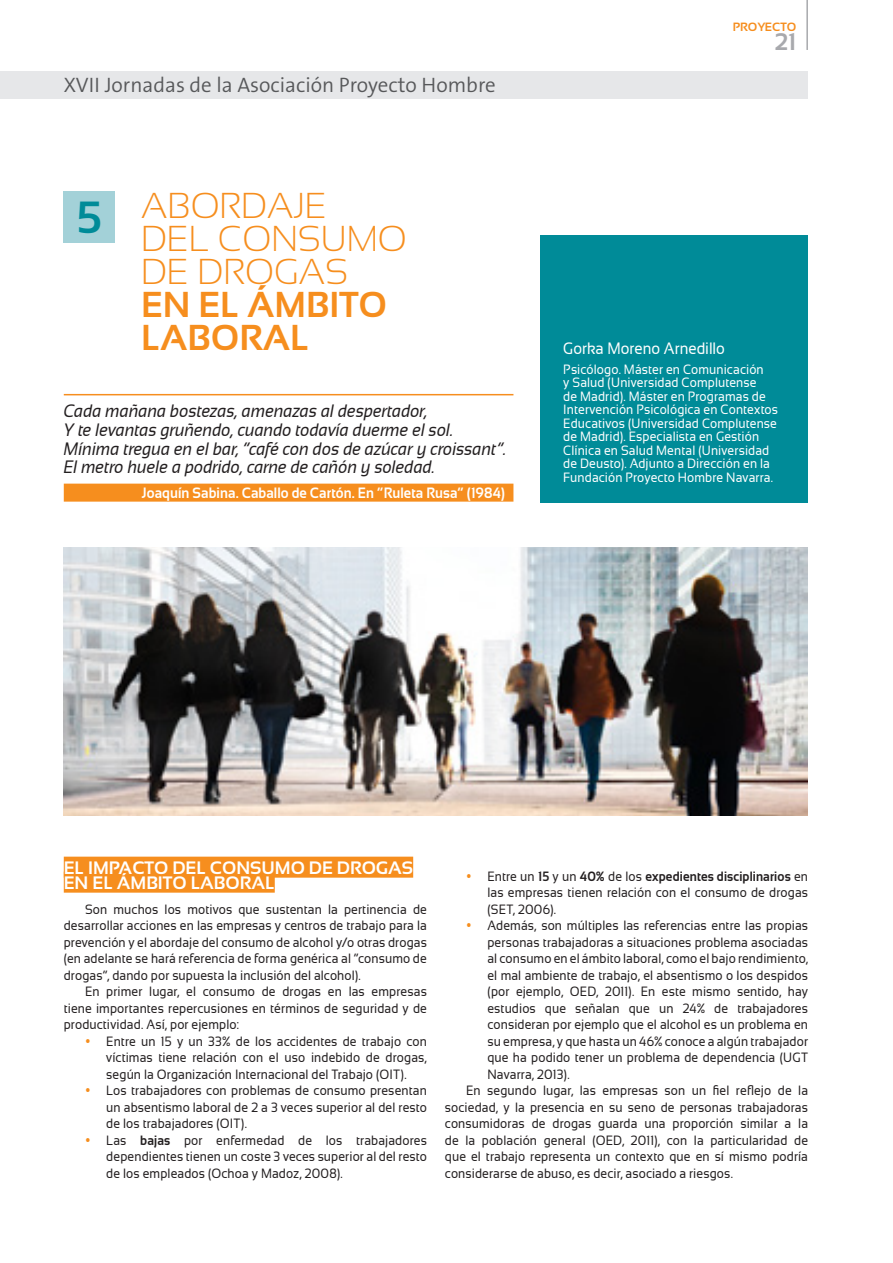
<style>
.page{position:relative;width:893px;height:1263px;background:#fff}
.page>*{position:absolute;margin:0;border:0;box-sizing:border-box;transform-origin:0 0}
.Indice_portadilla_NU{font:700 45px "Sansation";color:#008b98}
.Titular_naranja_FINO{font:300 36px/33px "Sansation";color:#f68e1e}
.Titular_naranja_BOLD{font:700 36px/33px "Sansation";color:#f68e1e}
.t1{font:700 24px "Sansation";color:#a8a9ad}
.t2{font:300 21px "The Sans B4";color:#57585a}
.Cita_1{font:italic 18px/18.9px "Sansation";color:#231f20;scale:.9 1}
._1{font:700 18px/15px "Sansation";color:#fff}
.Autor{font:16.5px "Sansation";color:#fff;scale:.9 1}
.Cita_2{font:700 15px "Sansation";letter-spacing:.005em;color:#fff;scale:.9 1}
.Texto_común{font:13.5px/16.5px "Sansation";letter-spacing:.01em;color:#231f20;text-align:justify;scale:.9 1}
.Cargo{font:13.5px/13.5px "Sansation";letter-spacing:.01em;color:#fff;scale:.9 1}
.t3{font:700 12px "Sansation";color:#f68e1e}
.s1{color:#f68e1e}
.s2{font-weight:700}
</style>
<div class="page">
<div style="left:0;top:71px;width:808px;height:28px;background:#e6e7e9"></div>
<hr style="left:806px;top:0;width:2px;height:50px;background:#a8a9ad">
<div style="left:540px;top:235px;width:268px;height:267px;background:#008b98"></div>
<div style="left:64px;top:857px;width:349px;height:21px;background:#f68e1e"></div>
<div style="left:64px;top:872px;width:211px;height:21px;background:#f68e1e"></div>
<div style="left:64px;top:191px;width:51px;height:51px;background:#a3d1d8"></div>
<hr style="left:64px;top:394px;width:449px;height:1px;background:#f68e1e">
<div style="left:64px;top:484px;width:449px;height:18px;background:#f68e1e"></div>
<img style="left:64px;top:547px;width:743px;height:268px">
<p class="t3" style="left:733px;top:20px;width:65px">PROYECTO</p>
<h3 class="t2" style="left:64px;top:74px;width:433px">XVII Jornadas de la Asociación Proyecto Hombre</h3>
<p class="Indice_portadilla_NU" style="left:77px;top:193px;width:27px">5</p>
<p class="Titular_naranja_FINO" style="left:141px;top:189px;width:267px">ABORDAJE<br>DEL CONSUMO<br>DE DROGAS</p>
<p class="Titular_naranja_BOLD" style="left:141px;top:288px;width:247px">EN EL ÁMBITO<br>LABORAL</p>
<p class="Cita_1" style="left:64px;top:401px;width:493px">Cada mañana bostezas, amenazas al despertador,<br>Y te levantas gruñendo, cuando todavía duerme el sol.<br>Mínima tregua en el bar, “café con dos de azúcar y croissant”.<br>El metro huele a podrido, carne de cañón y soledad.</p>
<p class="Cita_2" style="left:142px;top:484px;width:405px">Joaquín Sabina. Caballo de Cartón. En “Ruleta Rusa” (1984)</p>
<h3 class="t1" style="left:774px;top:29px;width:23px">21</h3>
<p class="Autor" style="left:563px;top:339px;width:181px">Gorka Moreno Arnedillo</p>
<p class="Cargo" style="left:563px;top:362px;width:240px">Psicólogo. Máster en Comunicación<br>y Salud (Universidad Complutense<br>de Madrid). Máster en Programas de Intervención Psicológica en Contextos Educativos (Universidad Complutense de Madrid). Especialista en Gestión Clínica en Salud Mental (Universidad de Deusto). Adjunto a Dirección en la Fundación Proyecto Hombre Navarra.</p>
<p class="_1" style="left:64px;top:860px;width:351px">EL IMPACTO DEL CONSUMO DE DROGAS<br>EN EL ÁMBITO LABORAL</p>
<p class="Texto_común" style="left:64px;top:901px;width:405px;text-indent:21px">Son muchos los motivos que sustentan la pertinencia de desarrollar acciones en las empresas y centros de trabajo para la prevención y el abordaje del consumo de alcohol y/o otras drogas (en adelante se hará referencia de forma genérica al “consumo de drogas”, dando por supuesta la inclusión del alcohol).</p>
<p class="Texto_común" style="left:64px;top:983px;width:405px;text-indent:21px">En primer lugar, el consumo de drogas en las empresas tiene importantes repercusiones en términos de seguridad y de productividad. Así, por ejemplo:</p>
<p class="Texto_común" style="left:106px;top:1033px;width:358px;text-indent:-21px"><span class="s1">•</span> Entre un 15 y un 33% de los accidentes de trabajo con víctimas tiene relación con el uso indebido de drogas, según la Organización Internacional del Trabajo (OIT).</p>
<p class="Texto_común" style="left:106px;top:1082px;width:358px;text-indent:-21px"><span class="s1">•</span> Los trabajadores con problemas de consumo presentan un absentismo laboral de 2 a 3 veces superior al del resto de los trabajadores (OIT).</p>
<p class="Texto_común" style="left:106px;top:1132px;width:358px;text-indent:-21px"><span class="s1">•</span> Las <span class="s2">bajas</span> por enfermedad de los trabajadores dependientes tienen un coste 3 veces superior al del resto de los empleados (Ochoa y Madoz, 2008).</p>
<p class="Texto_común" style="left:487px;top:868px;width:358px;text-indent:-21px"><span class="s1">•</span> Entre un <span class="s2">15</span> y un <span class="s2">40%</span> de los <span class="s2">expedientes disciplinarios</span> en las empresas tienen relación con el consumo de drogas (SET, 2006).</p>
<p class="Texto_común" style="left:487px;top:917px;width:358px;text-indent:-21px"><span class="s1">•</span> Además, son múltiples las referencias entre las propias personas trabajadoras a situaciones problema asociadas al consumo en el ámbito laboral, como el bajo rendimiento, el mal ambiente de trabajo, el absentismo o los despidos (por ejemplo, OED, 2011). En este mismo sentido, hay estudios que señalan que un 24% de trabajadores consideran por ejemplo que el alcohol es un problema en su empresa, y que hasta un 46% conoce a algún trabajador que ha podido tener un problema de dependencia (UGT Navarra, 2013).</p>
<p class="Texto_común" style="left:445px;top:1082px;width:405px;text-indent:21px">En segundo lugar, las empresas son un fiel reflejo de la sociedad, y la presencia en su seno de personas trabajadoras consumidoras de drogas guarda una proporción similar a la de la población general (OED, 2011), con la particularidad de que el trabajo representa un contexto que en sí mismo podría considerarse de abuso, es decir, asociado a riesgos.</p>
</div>
